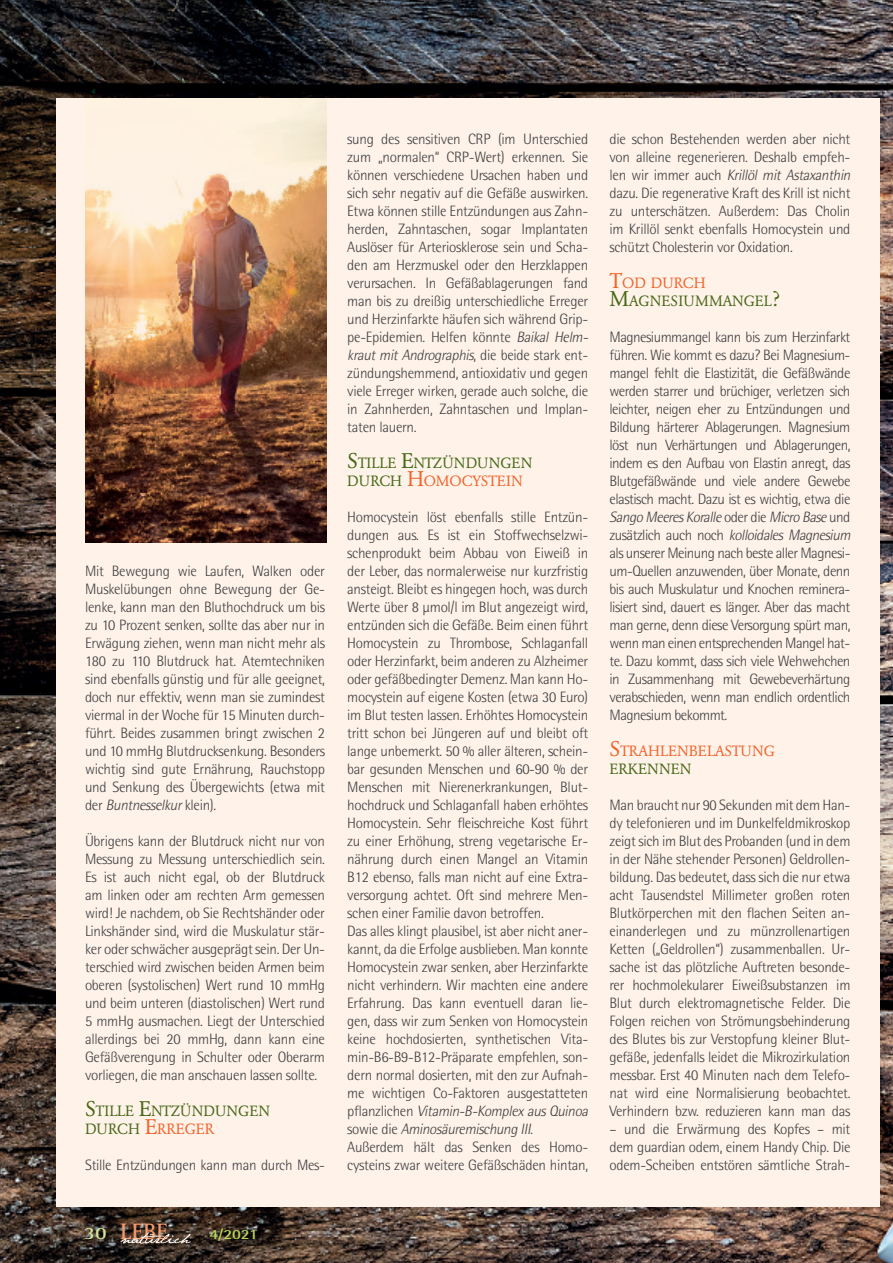
<style>
.page{position:relative;width:893px;height:1263px;background:#fff}
.page>*{position:absolute;margin:0;border:0;box-sizing:border-box;transform-origin:0 0}
.t1{font:700 23.1px "Rotis Serif";color:#f79a6c;scale:.91 1}
.t2{font:300 15px/18px "AT Rotis Semi Sans";letter-spacing:-.02em;color:#3e3e3f;text-align:justify}
.t3{font:14.7px/18px "Garamond BQ";letter-spacing:-.01em;color:#466715}
.t4{font:14.7px/18px "Garamond BQ";color:#f26228}
.t5{font:14.7px/18px "Garamond BQ";letter-spacing:.015em;color:#466715}
.t6{font:700 14.1px "AT Rotis Semi Sans";color:#bad65a;scale:1.18 1}
.s1{font-style:italic}
.s2{font-size:21px}
.s3{font-size:21px;color:#f26228}
.s4{color:#f26228}
.s5{font-size:17.85px;color:#d3e498}
.s6{color:#466715}
</style>
<div class="page">
<img style="left:0;top:0;width:893px;height:1263px">
<div style="left:56px;top:99px;width:823px;height:1108px;background:#fef2e9"></div>
<svg style="left:120px;top:1232px;width:71px;height:12px"></svg>
<img style="left:85px;top:99px;width:241px;height:444px">
<p class="t2" style="left:85px;top:563px;width:242px">Mit Bewegung wie Laufen, Walken oder Muskelübungen ohne Bewegung der Ge&shy;lenke, kann man den Bluthochdruck um bis zu 10 Prozent senken, sollte das aber nur in Erwägung ziehen, wenn man nicht mehr als 180 zu 110 Blutdruck hat. Atemtechniken sind ebenfalls günstig und für alle geeignet, doch nur effektiv, wenn man sie zumindest viermal in der Woche für 15 Minuten durch&shy;führt. Beides zusammen bringt zwischen 2 und 10 mmHg Blutdrucksenkung. Besonders wichtig sind gute Ernährung, Rauchstopp und Senkung des Übergewichts (etwa mit d e r <span class="s1">Buntnesselkur</span>k l e i n ) .</p>
<p class="t2" style="left:85px;top:833px;width:242px">Übrigens kann der Blutdruck nicht nur von Messung zu Messung unterschiedlich sein.<br>Es ist auch nicht egal, ob der Blutdruck am linken oder am rechten Arm gemessen wird! Je nachdem, ob Sie Rechtshänder oder Linkshänder sind, wird die Muskulatur stär&shy;ker oder schwächer ausgeprägt sein. Der Un&shy;terschied wird zwischen beiden Armen beim oberen (systolischen) Wert rund 10 mmHg und beim unteren (diastolischen) Wert rund 5 mmHg ausmachen. Liegt der Unterschied allerdings bei 20 mmHg, dann kann eine Gefäßverengung in Schulter oder Oberarm vorliegen, die man anschauen lassen sollte.</p>
<p class="t3" style="left:85px;top:1102px;width:187px"><span class="s2">S</span>TILLE <span class="s2">E</span>NTZÜNDUNGEN<br>DURCH <span class="s3">E</span><span class="s4">RREGER</span></p>
<p class="t2" style="left:85px;top:1157px;width:242px">Stille Entzündungen kann man durch Mes-</p>
<h1 class="t1" style="left:83px;top:1218px;width:94px"><span class="s5">30</span> LEBE</h1>
<p class="t6" style="left:209px;top:1229px;width:43px">4/2021</p>
<p class="t2" style="left:347px;top:131px;width:245px;text-align:left">sung des sensitiven CRP (im Unterschied zum „normalen“ CRP-Wert) erkennen. Sie können verschiedene Ursachen haben und sich sehr negativ auf die Gefäße auswirken.<br>Etwa können stille Entzündungen aus Zahn&shy;herden, Zahntaschen, sogar Implantaten Auslöser für Arteriosklerose sein und Scha&shy;den am Herzmuskel oder den Herzklappen verursachen. In Gefäßablagerungen fand man bis zu dreißig unterschiedliche Erreger und Herzinfarkte häufen sich während Grip&shy;pe-Epidemien. Helfen könnte <span class="s1">Baikal Helm&shy;kraut mit Andrographis</span>, d i e b e i d e sta r k e n t&shy;zündungshemmend, antioxidativ und gegen viele Erreger wirken, gerade auch solche, die in Zahnherden, Zahntaschen und Implan&shy;taten lauern.</p>
<p class="t3" style="left:347px;top:454px;width:187px"><span class="s2">S</span>TILLE <span class="s2">E</span>NTZÜNDUNGEN<br>DURCH <span class="s3">H</span><span class="s4">OMOCYSTEIN</span></p>
<p class="t2" style="left:347px;top:509px;width:245px;text-align:left">Homocystein löst ebenfalls stille Entzün&shy;dungen aus. Es ist ein Stoffwechselzwi&shy;schenprodukt beim Abbau von Eiweiß in der Leber, das normalerweise nur kurzfristig ansteigt. Bleibt es hingegen hoch, was durch Werte über 8 µmol/l im Blut angezeigt wird, entzünden sich die Gefäße. Beim einen führt Homocystein zu Thrombose, Schlaganfall oder Herzinfarkt, beim anderen zu Alzheimer oder gefäßbedingter Demenz. Man kann Ho&shy;mocystein auf eigene Kosten (etwa 30 Euro) im Blut testen lassen. Erhöhtes Homocystein tritt schon bei Jüngeren auf und bleibt oft lange unbemerkt. 50 % aller älteren, schein&shy;bar gesunden Menschen und 60-90 % der Menschen mit Nierenerkrankungen, Blut&shy;hochdruck und Schlaganfall haben erhöhtes Homocystein. Sehr fleischreiche Kost führt zu einer Erhöhung, streng vegetarische Er&shy;nährung durch einen Mangel an Vitamin B12 ebenso, falls man nicht auf eine Extra&shy;versorgung achtet. Oft sind mehrere Men&shy;schen einer Familie davon betroffen.<br>Das alles klingt plausibel, ist aber nicht aner&shy;kannt, da die Erfolge ausblieben. Man konnte Homocystein zwar senken, aber Herzinfarkte nicht verhindern. Wir machten eine andere Erfahrung. Das kann eventuell daran lie&shy;gen, dass wir zum Senken von Homocystein keine hochdosierten, synthetischen Vita&shy;min-B6-B9-B12-Präparate empfehlen, son&shy;dern normal dosierten, mit den zur Aufnah&shy;me wichtigen Co-Faktoren ausgestatteten pfla n z l i c h e n <span class="s1">Vitamin-B-Komplex ausQuinoa </span>so w i e d i e <span class="s1">Aminosäuremischung III.<br></span>Außerdem hält das Senken des Homo&shy;cysteins zwar weitere Gefäßschäden hintan,</p>
<p class="t2" style="left:609px;top:131px;width:245px;text-align:left">die schon Bestehenden werden aber nicht von alleine regenerieren. Deshalb empfeh&shy;l e n w i r i m m e r a u c h <span class="s1">Krillöl mit Astaxanthin </span>dazu. Die regenerative Kraft des Krill ist nicht zu unterschätzen. Außerdem: Das Cholin im Krillöl senkt ebenfalls Homocystein und schützt Cholesterin vor Oxidation.</p>
<p class="t5" style="left:609px;top:274px;width:172px"><span class="s3">T</span><span class="s4">OD DURCH<br></span><span class="s2">M</span>AGNESIUMMANGEL<span class="s2">?</span></p>
<p class="t2" style="left:609px;top:329px;width:245px;text-align:left">Magnesiummangel kann bis zum Herzinfarkt führen. Wie kommt es dazu? Bei Magnesium&shy;mangel fehlt die Elastizität, die Gefäßwände werden starrer und brüchiger, verletzen sich leichter, neigen eher zu Entzündungen und Bildung härterer Ablagerungen. Magnesium löst nun Verhärtungen und Ablagerungen, indem es den Aufbau von Elastin anregt, das Blutgefäßwände und viele andere Gewebe elastisch macht. Dazu ist es wichtig, etwa die <span class="s1">Sango MeeresKoralle</span> o d e r d i e <span class="s1">Micro Base</span> u n d z u sä tz l i c h a u c h n o c h <span class="s1">kolloidales Magnesium </span>als unserer Meinung nach beste aller Magnesi&shy;um-Quellen anzuwenden, über Monate, denn bis auch Muskulatur und Knochen reminera&shy;lisiert sind, dauert es länger. Aber das macht man gerne, denn diese Versorgung spürt man, wenn man einen entsprechenden Mangel hat&shy;te. Dazu kommt, dass sich viele Wehwehchen in Zusammenhang mit Gewebeverhärtung verabschieden, wenn man endlich ordentlich Magnesium bekommt.</p>
<p class="t4" style="left:609px;top:742px;width:167px"><span class="s2">S</span>TRAHLENBELASTUNG<br><span class="s6">ERKENNEN</span></p>
<p class="t2" style="left:609px;top:797px;width:242px">Man braucht nur 90 Sekunden mit dem Han&shy;dy telefonieren und im Dunkelfeldmikroskop zeigt sich im Blut des Probanden (und in dem in der Nähe stehender Personen) Geldrollen&shy;bildung. Das bedeutet, dass sich die nur etwa acht Tausendstel Millimeter großen roten Blutkörperchen mit den flachen Seiten an&shy;einanderlegen und zu münzrollenartigen Ketten („Geldrollen“) zusammenballen. Ur&shy;sache ist das plötzliche Auftreten besonde&shy;rer hochmolekularer Eiweißsubstanzen im Blut durch elektromagnetische Felder. Die Folgen reichen von Strömungsbehinderung des Blutes bis zur Verstopfung kleiner Blut&shy;gefäße, jedenfalls leidet die Mikrozirkulation messbar. Erst 40 Minuten nach dem Telefo&shy;nat wird eine Normalisierung beobachtet.<br>Verhindern bzw. reduzieren kann man das</p>
<p class="t2" style="left:609px;top:1121px;width:242px">– und die Erwärmung des Kopfes – mit dem guardian odem, einem Handy Chip. Die odem-Scheiben entstören sämtliche Strah-</p>
</div>
